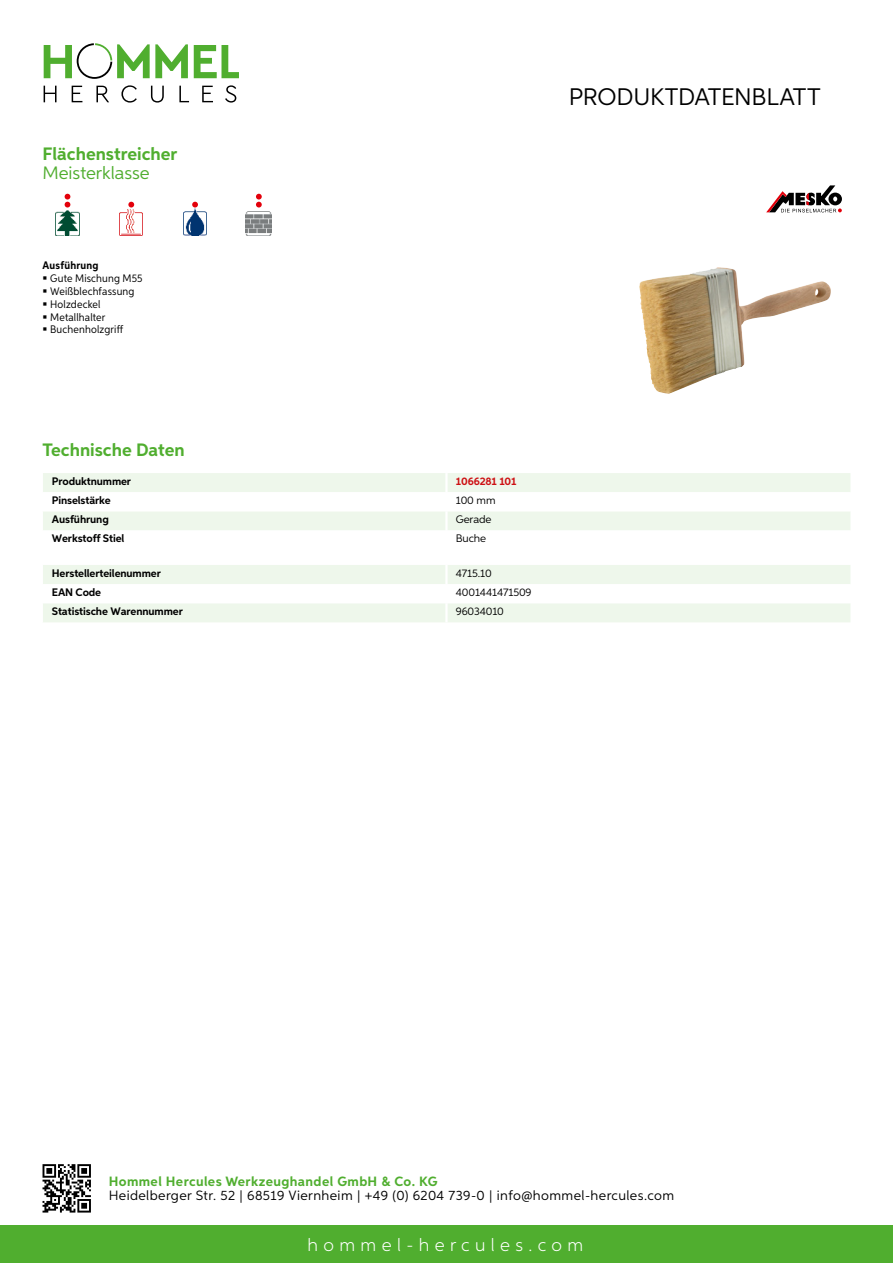
<style>
.page{position:relative;width:893px;height:1263px;background:#fff}
.page>*{position:absolute;margin:0;border:0;box-sizing:border-box;transform-origin:0 0}
.t1{font:24px "Aspira";letter-spacing:-.01em;color:#000}
.t2{font:700 18px "Aspira";color:#50ae2f}
.t3{font:300 18px "Aspira";letter-spacing:.3em;color:#fff}
.t4{font:18px "Aspira";color:#50ae2f}
.t5{font:13.5px "Aspira";letter-spacing:.03em;color:#000}
.t6{font:700 13.5px "Aspira";letter-spacing:.03em;color:#50ae2f}
.t7{font:700 10.95px "Aspira";letter-spacing:-.01em;color:#000}
.t8{font:10.95px/12.8px "Aspira Nar";letter-spacing:.015em;color:#000}
.t9{font:10.95px "Aspira";letter-spacing:-.01em;color:#000}
.t10{font:700 10.95px "Aspira";letter-spacing:-.01em;color:#cd1013}
.t11{font:700 10.95px "Aspira Nar";letter-spacing:.02em;color:#000}
</style>
<div class="page">
<div style="left:0;top:1226px;width:893px;height:37px;background:#50ae2f"></div>
<svg style="left:43px;top:1164px;width:48px;height:48px"></svg>
<svg style="left:194px;top:45px;width:45px;height:33px"></svg>
<svg style="left:44px;top:43px;width:144px;height:36px"></svg>
<svg style="left:44px;top:86px;width:13px;height:16px"></svg>
<svg style="left:72px;top:86px;width:10px;height:16px"></svg>
<svg style="left:96px;top:86px;width:13px;height:16px"></svg>
<svg style="left:121px;top:85px;width:16px;height:18px"></svg>
<svg style="left:151px;top:86px;width:13px;height:17px"></svg>
<svg style="left:179px;top:86px;width:10px;height:16px"></svg>
<svg style="left:202px;top:86px;width:11px;height:16px"></svg>
<svg style="left:225px;top:85px;width:11px;height:18px"></svg>
<div style="left:43px;top:473px;width:807px;height:19px;background:#eef7eb"></div>
<div style="left:43px;top:512px;width:807px;height:18px;background:#eef7eb"></div>
<hr style="left:445px;top:473px;width:3px;height:19px;background:#fff">
<hr style="left:445px;top:511px;width:3px;height:19px;background:#fff">
<svg style="left:43px;top:565px;width:807px;height:57px"></svg>
<hr style="left:445px;top:603px;width:3px;height:19px;background:#fff">
<img style="left:56px;top:203px;width:23px;height:32px">
<svg style="left:65px;top:194px;width:5px;height:13px"></svg>
<img style="left:120px;top:204px;width:23px;height:31px">
<svg style="left:128px;top:202px;width:6px;height:5px"></svg>
<img style="left:183px;top:207px;width:24px;height:28px">
<svg style="left:192px;top:202px;width:6px;height:5px"></svg>
<img style="left:246px;top:207px;width:26px;height:28px">
<svg style="left:256px;top:194px;width:6px;height:13px"></svg>
<img style="left:639px;top:267px;width:78px;height:97px">
<svg style="left:766px;top:185px;width:76px;height:27px"></svg>
<h2 class="t2" style="left:43px;top:142px;width:136px">Flächenstreicher</h2>
<h2 class="t4" style="left:43px;top:162px;width:109px">Meisterklasse</h2>
<p class="t11" style="left:43px;top:259px;width:58px">Ausführung</p>
<p class="t8" style="left:50px;top:272px;width:94px">Gute Mischung M55<br>Weißblechfassung<br>Holzdeckel<br>Metallhalter<br>Buchenholzgriff</p>
<h1 class="t1" style="left:569px;top:82px;width:253px">Produktdatenblatt</h1>
<h2 class="t2" style="left:43px;top:439px;width:144px">Technische Daten</h2>
<p class="t7" style="left:52px;top:474px;width:81px">Produktnummer</p>
<p class="t10" style="left:456px;top:474px;width:62px">1066281 101</p>
<p class="t7" style="left:52px;top:494px;width:60px">Pinselstärke</p>
<p class="t9" style="left:456px;top:494px;width:41px">100 mm</p>
<p class="t7" style="left:52px;top:513px;width:58px">Ausführung</p>
<p class="t9" style="left:456px;top:513px;width:37px">Gerade</p>
<p class="t7" style="left:52px;top:532px;width:74px">Werkstoff Stiel</p>
<p class="t9" style="left:456px;top:532px;width:32px">Buche</p>
<p class="t7" style="left:52px;top:566px;width:111px">Herstellerteilenummer</p>
<p class="t9" style="left:456px;top:566px;width:37px">4715.10</p>
<p class="t7" style="left:52px;top:585px;width:51px">EAN Code</p>
<p class="t9" style="left:456px;top:586px;width:77px">4001441471509</p>
<p class="t7" style="left:52px;top:605px;width:132px">Statistische Warennummer</p>
<p class="t9" style="left:456px;top:605px;width:50px">96034010</p>
<p class="t6" style="left:109px;top:1172px;width:330px">Hommel Hercules Werkzeughandel GmbH &amp; Co. KG</p>
<p class="t5" style="left:109px;top:1187px;width:567px">Heidelberger Str. 52 | 68519 Viernheim | +49 (0) 6204 739-0 | info@hommel-hercules.com</p>
<h2 class="t3" style="left:307px;top:1234px;width:277px">hommel-hercules.com</h2>
</div>
